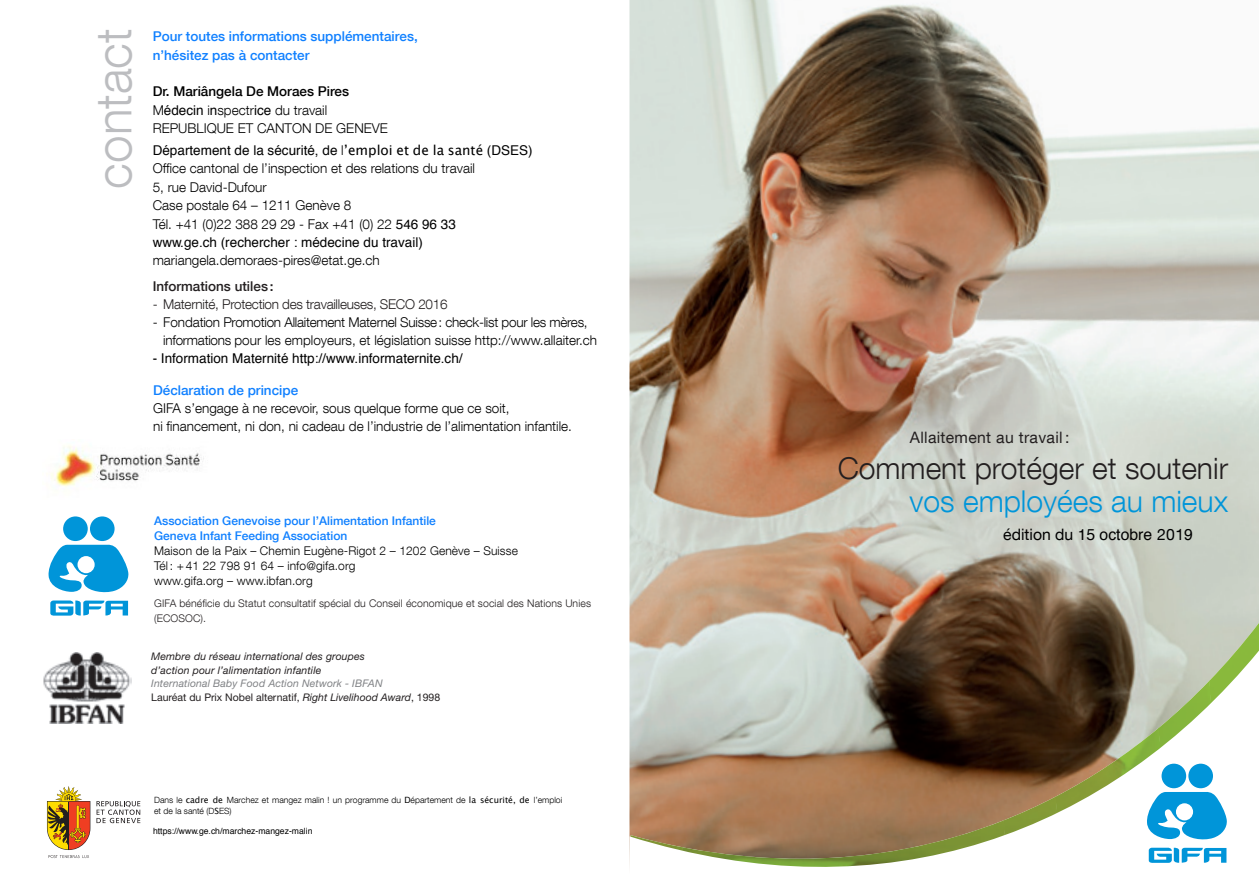
<style>
.page{position:relative;width:1259px;height:893px;background:#fff}
.page>*{position:absolute;margin:0;border:0;box-sizing:border-box;transform-origin:0 0}
.t1{font:300 49.5px "Helvetica Neue LT Com";color:#bcbdc0}
.t2{font:300 30px "Helvetica Neue LT Com";color:#231f20}
.t3{font:300 30px "Helvetica Neue LT Com";color:#0095d9}
.t4{font:15.75px "Helvetica Neue LT Com";color:#000}
.t5{font:15.75px "Helvetica Neue LT Com";letter-spacing:.02em;color:#231f20}
.t6{font:300 13.5px/18.5px "Helvetica Neue LT Com";color:#000}
.t7{font:13.5px "Helvetica";color:#000}
.t8{font:500 13.5px/19.5px "Helvetica Neue LT Com";color:#0f80ff}
.t9{font:300 13.5px "Helvetica Neue LT Com";letter-spacing:-.02em;color:#231f20}
.t10{font:500 13.5px "Helvetica Neue LT Com";color:#231f20}
.t11{font:300 12px/15px "Helvetica Neue LT Com";letter-spacing:.01em;color:#000}
.t12{font:500 12px/15px "Helvetica Neue LT Com";color:#0f80ff}
.t13{font:italic 10.5px/13.5px "Helvetica Neue LT Std";letter-spacing:.01em;color:#808285}
.t14{font:300 10.5px/15px "Helvetica Neue LT Com";letter-spacing:.01em;color:#231f20}
.t15{font:italic 10.5px/13.5px "Helvetica Neue LT Std";letter-spacing:.01em;color:#231f20}
.t16{font:300 8.55px/10.8px "Helvetica Neue LT Com";color:#000}
.t17{font:8.55px "Helvetica";color:#000}
.s1{font-weight:500}
.s2{font-family:"Helvetica";font-weight:400}
.s3{font-family:"Helvetica Neue LT Com";font-weight:300}
.s4{font-family:"Lucida Grande"}
.s5{font-style:normal;color:#231f20}
.s6{color:#231f20}
.s7{font-family:"Lucida Grande";font-weight:400}
.s8{font-family:"Helvetica"}
</style>
<div class="page">
<img style="left:629px;top:0;width:630px;height:626px">
<svg style="left:629px;top:626px;width:630px;height:240px;background:#948a77"></svg>
<img style="left:43px;top:653px;width:88px;height:70px">
<div style="left:63px;top:516px;width:25px;height:25px;background:#0095d9;border-radius:50%"></div>
<div style="left:90px;top:516px;width:25px;height:25px;background:#0095d9;border-radius:50%"></div>
<svg style="left:49px;top:544px;width:79px;height:49px"></svg>
<svg style="left:50px;top:600px;width:78px;height:16px"></svg>
<div style="left:1161px;top:764px;width:25px;height:24px;background:#0095d9;border-radius:50%"></div>
<div style="left:1188px;top:764px;width:25px;height:24px;background:#0095d9;border-radius:50%"></div>
<svg style="left:632px;top:792px;width:627px;height:75px"></svg>
<svg style="left:47px;top:786px;width:43px;height:72px"></svg>
<hr style="left:69px;top:802px;width:1px;height:47px;background:#231f20">
<svg style="left:96px;top:801px;width:44px;height:22px"></svg>
<img style="left:50px;top:445px;width:154px;height:42px">
<h1 class="t1" style="left:83px;top:189px;width:162px;rotate:-90deg">contact</h1>
<p class="t8" style="left:153px;top:28px;width:267px">!"#$ %"#%&amp;' ()*"$+,%(")' '#--./+&amp;)%,($&amp;'0 )12/'(%&amp;3 -,' 4 5")%,5%&amp;$</p>
<p class="t6" style="left:153px;top:84px;width:237px"><span class="s1">6$7 8,$(9):&amp;., 6&amp; 8"$,&amp;' !($&amp;' </span>!<span class="s2">édecin</span> &amp;<span class="s2">n</span>()$%*,<span class="s2">ice</span> #+ *,-.-&amp;/ !"#$%&amp;'($" ") *+,)-, ." /","0"</p>
<p class="t7" style="left:153px;top:144px;width:381px">Département de la sécurité, de <span class="s3">/</span><span class="s4">’emploi et de la santé</span> (DSES)</p>
<p class="t6" style="left:153px;top:161px;width:324px">123%$ %-'*4'-/ #$ /5&amp;'()$%*&amp;4' $* #$( ,$/-*&amp;4'( #+ *,-.-&amp;/ 67 ,+$ 8-.&amp;#98+24+,<br>*123 4526173 89 : ;&lt;;; /3=&gt;?3 @<br>:"/; &lt;=&gt; ?@ABB CDD BE BE 9 F-G &lt;=&gt; ?@A BB <span class="s2">546 96 33</span></p>
<p class="t7" style="left:153px;top:236px;width:272px">www.ge.ch (rechercher : médecine du travail)</p>
<p class="t6" style="left:153px;top:253px;width:229px">H-,&amp;-'I$/-;#$H4,-$(9)&amp;,$(J$*-*;I$;%K</p>
<p class="t10" style="left:153px;top:278px;width:122px">Informations utiles :</p>
<p class="t9" style="left:153px;top:296px;width:296px">- Maternité, Protection des travailleuses, SECO 2016</p>
<p class="t6" style="left:163px;top:315px;width:435px;line-height:18px;text-indent:-11px">! "#$%&amp;'(#$ )*#+#'(#$ ,--&amp;('.+.$' /&amp;'.*$.- 01(22.3 45.46!-(2' 7#1* -.2 +8*.29 ($:#*+&amp;'(#$2 7#1* -.2 .+7-#;.1*29 .' -&lt;=(2-&amp;'(#$ 21(22. 5''73&gt;&gt;???@&amp;--&amp;('.*@45</p>
<p class="t7" style="left:153px;top:353px;width:311px">- Information Maternité http://www.informaternite.ch/</p>
<p class="t8" style="left:153px;top:382px;width:147px">!"#$%&amp;%'()* +, -&amp;(*#(-,</p>
<p class="t6" style="left:153px;top:401px;width:420px;line-height:18px">!"#$ %&amp;'()*)' + (' ,'-'./0,1 %/2% 32'432' 5/,6' 32' -' %/071<br>!" #!$!%&amp;'&amp;!() !" *+!) !" %$*&amp;$, *&amp; -."!*,/(0"&amp; *&amp; -.$-"'&amp;!($("+! "!1$!("-&amp;2</p>
<p class="t12" style="left:154px;top:514px;width:283px">Association Genevoise pour l’Alimentation Infantile<br>Geneva Infant Feeding Association</p>
<p class="t11" style="left:154px;top:544px;width:365px">!"#$%&amp; '( )" *"#+ , -.(/#&amp; 0123&amp;(45#2%6 7 , 8797 :(&amp;3;( , &lt;1#$$( =&gt;) ? @A8 77 BCD C8 EA , #&amp;F%G2#F"H%I2<br>JJJH2#F"H%I2 , JJJH#KF"&amp;H%I2</p>
<p class="t14" style="left:154px;top:596px;width:438px">GIFA bénéficie du Statut consultatif spécial du Conseil économique et social des Nations Unies (ECOSOC).</p>
<p class="t15" style="left:151px;top:649px;width:215px">Membre du réseau international des groupes d’action pour l’alimentation infantile</p>
<p class="t13" style="left:151px;top:676px;width:290px">International Baby Food Action Network - IBFAN<br><span class="s5">Lauréat du Prix Nobel alternatif,</span> <span class="s6">Right Livelihood Award</span><span class="s5">, 1998</span></p>
<p class="t16" style="left:154px;top:796px;width:410px">!"#$ %&amp; <span class="s7">cadre de</span> '"()*&amp;+ &amp;, -"#.&amp;+ -"%/# 0 1# 2(3.("--&amp; 41 <span class="s2">D</span>52"(,&amp;-&amp;#, 4&amp; <span class="s7">la sécurité, de</span> %6&amp;-2%3/ &amp;, 4&amp; %" $"#,5 7!<span class="s7">S</span>89:</p>
<p class="t17" style="left:153px;top:828px;width:161px">https://www.ge.ch/marchez-mangez-malin</p>
<p class="t5" style="left:910px;top:427px;width:161px">Allaitement au travail :</p>
<h2 class="t2" style="left:837px;top:450px;width:392px">Comment protéger et soutenir</h2>
<h2 class="t3" style="left:909px;top:483px;width:320px">vos employées au mieux</h2>
<p class="t4" style="left:1003px;top:528px;width:191px">!"#$#%&amp; "' <span class="s8">15 octobre</span> ()*<span class="s8">9</span></p>
</div>
